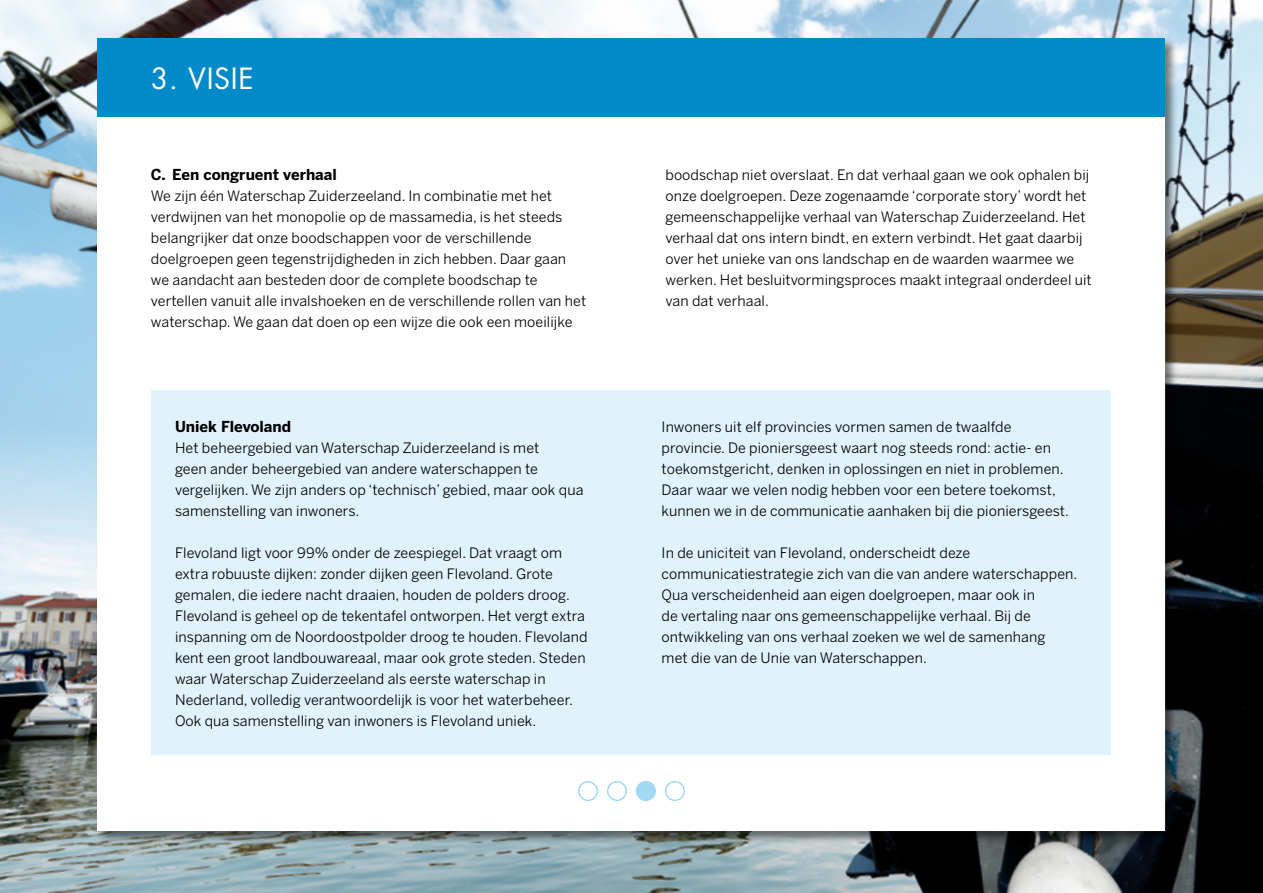
<style>
.page{position:relative;width:1263px;height:893px;background:#fff}
.page>*{position:absolute;margin:0;border:0;box-sizing:border-box;transform-origin:0 0}
.t1{font:28.5px "Futura";letter-spacing:.025em;color:#fff}
.t2{font:700 15px "Benton Sans";color:#000}
.t3{font:14.25px/21px "Benton Sans";letter-spacing:.005em;color:#000}
</style>
<div class="page">
<img style="left:0;top:0;width:1263px;height:893px">
<div style="left:97px;top:38px;width:1081px;height:807px;background:#000;opacity:.5"></div>
<div style="left:98px;top:38px;width:1067px;height:793px;background:#fff"></div>
<div style="left:98px;top:38px;width:1067px;height:79px;background:#008ac9"></div>
<div style="left:151px;top:390px;width:959px;height:364px;background:#e0f2fb"></div>
<div style="left:665px;top:781px;width:20px;height:20px;border:2px solid #a2daf4;border-radius:50%"></div>
<div style="left:637px;top:782px;width:18px;height:18px;background:#a2daf4;border-radius:50%"></div>
<div style="left:636px;top:781px;width:20px;height:20px;border:2px solid #a2daf4;border-radius:50%"></div>
<div style="left:607px;top:781px;width:20px;height:20px;border:2px solid #a2daf4;border-radius:50%"></div>
<div style="left:578px;top:781px;width:20px;height:20px;border:2px solid #a2daf4;border-radius:50%"></div>
<h1 class="t1" style="left:151px;top:60px;width:104px">3. VISIE</h1>
<p class="t2" style="left:151px;top:166px;width:188px">C. Een congruent verhaal</p>
<p class="t3" style="left:151px;top:186px;width:437px">We zijn één Waterschap Zuiderzeeland. In combinatie met het verdwijnen van het monopolie op de massamedia, is het steeds belangrijker dat onze boodschappen voor de verschillende doelgroepen geen tegenstrijdigheden in zich hebben. Daar gaan we aandacht aan besteden door de complete boodschap te vertellen vanuit alle invalshoeken en de verschillende rollen van het waterschap. We gaan dat doen op een wijze die ook een moeilijke</p>
<p class="t2" style="left:175px;top:418px;width:118px">Uniek Flevoland</p>
<p class="t3" style="left:175px;top:438px;width:410px">Het beheergebied van Waterschap Zuiderzeeland is met<br>geen ander beheergebied van andere waterschappen te vergelijken. We zijn anders op ‘technisch’ gebied, maar ook qua samenstelling van inwoners.</p>
<p class="t3" style="left:175px;top:543px;width:414px">Flevoland ligt voor 99% onder de zeespiegel. Dat vraagt om extra robuuste dijken: zonder dijken geen Flevoland. Grote gemalen, die iedere nacht draaien, houden de polders droog.<br>Flevoland is geheel op de tekentafel ontworpen. Het vergt extra inspanning om de Noordoostpolder droog te houden. Flevoland kent een groot landbouwareaal, maar ook grote steden. Steden waar Waterschap Zuiderzeeland als eerste waterschap in Nederland, volledig verantwoordelijk is voor het waterbeheer.<br>Ook qua samenstelling van inwoners is Flevoland uniek.</p>
<p class="t3" style="left:665px;top:165px;width:428px">boodschap niet overslaat. En dat verhaal gaan we ook ophalen bij onze doelgroepen. Deze zogenaamde ‘corporate story’ wordt het gemeenschappelijke verhaal van Waterschap Zuiderzeeland. Het verhaal dat ons intern bindt, en extern verbindt. Het gaat daarbij over het unieke van ons landschap en de waarden waarmee we werken. Het besluitvormingsproces maakt integraal onderdeel uit van dat verhaal.</p>
<p class="t3" style="left:662px;top:417px;width:409px">Inwoners uit elf provincies vormen samen de twaalfde provincie. De pioniersgeest waart nog steeds rond: actie- en toekomstgericht, denken in oplossingen en niet in problemen.<br>Daar waar we velen nodig hebben voor een betere toekomst, kunnen we in de communicatie aanhaken bij die pioniersgeest.</p>
<p class="t3" style="left:662px;top:543px;width:417px">In de uniciteit van Flevoland, onderscheidt deze communicatiestrategie zich van die van andere waterschappen.<br>Qua verscheidenheid aan eigen doelgroepen, maar ook in<br>de vertaling naar ons gemeenschappelijke verhaal. Bij de ontwikkeling van ons verhaal zoeken we wel de samenhang<br>met die van de Unie van Waterschappen.</p>
</div>
